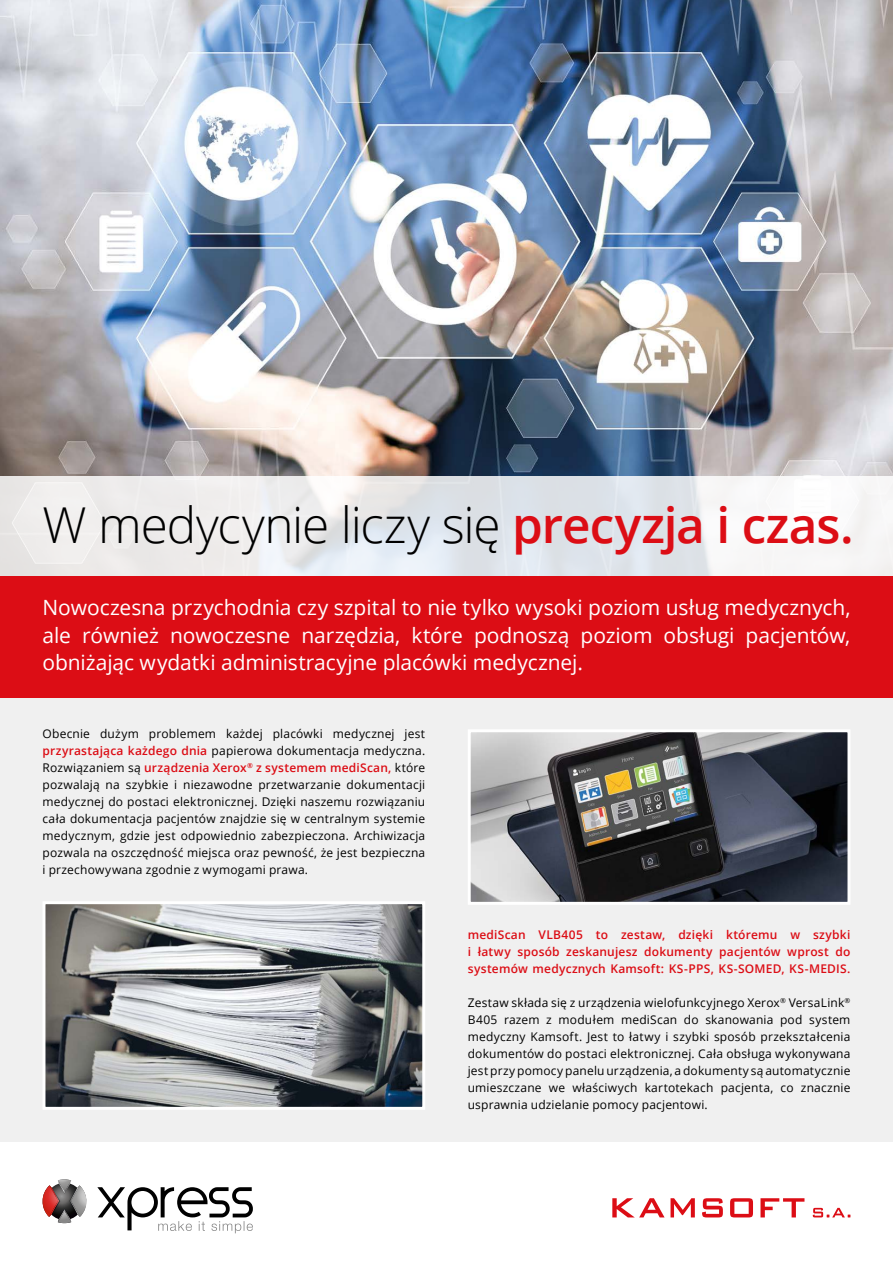
<style>
.page{position:relative;width:893px;height:1263px;background:#fff}
.page>*{position:absolute;margin:0;border:0;box-sizing:border-box;transform-origin:0 0}
.t1{font:300 49.5px "Open Sans";letter-spacing:-.025em;color:#000}
.t2{font:21px/27.2px "Open Sans";letter-spacing:-.005em;color:#fff;text-align:justify}
.t3{font:12px/17px "Open Sans";letter-spacing:.015em;color:#000;text-align:justify}
.t4{font:600 12px/17px "Open Sans";letter-spacing:.015em;color:#dc0d15;text-align:justify}
.s1{font-weight:600;color:#dc0d15}
</style>
<div class="page">
<img style="left:0;top:0;width:893px;height:476px">
<div style="left:0;top:689px;width:893px;height:453px;background:#f0f0f0"></div>
<svg style="left:0;top:476px;width:893px;height:100px"></svg>
<svg style="left:43px;top:901px;width:382px;height:209px"></svg>
<svg style="left:468px;top:730px;width:382px;height:175px;background:#606266"></svg>
<div style="left:0;top:576px;width:893px;height:121px;background:#dc0d15"></div>
<svg style="left:42px;top:1179px;width:45px;height:44px"></svg>
<svg style="left:97px;top:1187px;width:156px;height:46px"></svg>
<svg style="left:612px;top:1198px;width:238px;height:19px"></svg>
<h1 class="t1" style="left:43px;top:491px;width:813px">W medycynie liczy się <span class="s1">precyzja i czas.</span></h1>
<h2 class="t2" style="left:43px;top:594px;width:809px">Nowoczesna przychodnia czy szpital to nie tylko wysoki poziom usług medycznych, ale również nowoczesne narzędzia, które podnoszą poziom obsługi pacjentów, obniżając wydatki administracyjne placówki medycznej.</h2>
<p class="t3" style="left:43px;top:725px;width:384px">Obecnie dużym problemem każdej placówki medycznej jest <span class="s1">przyrastająca każdego dnia</span> papierowa dokumentacja medyczna.<br>Rozwiązaniem są <span class="s1">urządzenia Xerox</span><sup>®</sup> <span class="s1">z systemem mediScan,</span> które pozwalają na szybkie i niezawodne przetwarzanie dokumentacji medycznej do postaci elektronicznej. Dzięki naszemu rozwiązaniu cała dokumentacja pacjentów znajdzie się w centralnym systemie medycznym, gdzie jest odpowiednio zabezpieczona. Archiwizacja pozwala na oszczędność miejsca oraz pewność, że jest bezpieczna i przechowywana zgodnie z wymogami prawa.</p>
<p class="t4" style="left:468px;top:925px;width:384px">mediScan VLB405 to zestaw, dzięki któremu w szybki i łatwy sposób zeskanujesz dokumenty pacjentów wprost do systemów medycznych Kamsoft: KS-PPS, KS-SOMED, KS-MEDIS.</p>
<p class="t3" style="left:468px;top:993px;width:384px">Zestaw składa się z urządzenia wielofunkcyjnego Xerox<sup>®</sup> VersaLink<sup>® </sup>B405 razem z modułem mediScan do skanowania pod system medyczny Kamsoft. Jest to łatwy i szybki sposób przekształcenia dokumentów do postaci elektronicznej. Cała obsługa wykonywana jest przy pomocy panelu urządzenia, a dokumenty są automatycznie umieszczane we właściwych kartotekach pacjenta, co znacznie usprawnia udzielanie pomocy pacjentowi.</p>
</div>
